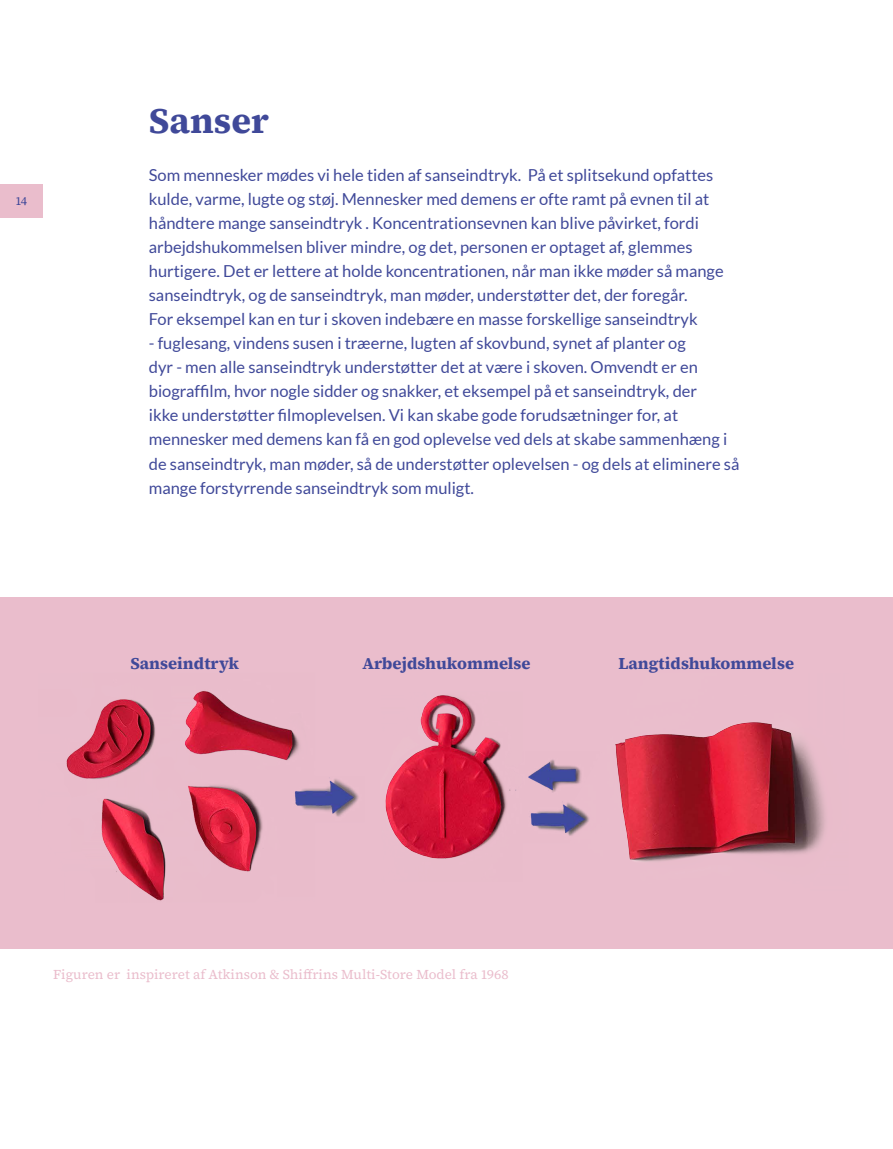
<style>
.page{position:relative;width:893px;height:1149px;background:#fff}
.page>*{position:absolute;margin:0;border:0;box-sizing:border-box;transform-origin:0 0}
.t1{font:700 36px "Source Serif 4";color:#404999}
.t2{font:16.5px/24px "Lato";color:#404999}
.t3{font:700 16.5px "Source Serif 4";color:#404999}
.t4{font:13.5px "Source Serif 4";color:#eabdcc}
.t5{font:12px "Source Serif 4";color:#404999}
</style>
<div class="page">
<div style="left:0;top:597px;width:893px;height:351px;background:#eabdcc"></div>
<div style="left:0;top:184px;width:43px;height:33px;background:#eabdcc"></div>
<img style="left:66px;top:691px;width:760px;height:210px">
<p class="t5" style="left:16px;top:193px;width:13px">14</p>
<h1 class="t1" style="left:149px;top:97px;width:122px">Sanser</h1>
<p class="t2" style="left:149px;top:163px;width:576px">Som mennesker mødes vi hele tiden af sanseindtryk. På et splitsekund opfattes kulde, varme, lugte og støj. Mennesker med demens er ofte ramt på evnen til at håndtere mange sanseindtryk . Koncentrationsevnen kan blive påvirket, fordi arbejdshukommelsen bliver mindre, og det, personen er optaget af, glemmes hurtigere. Det er lettere at holde koncentrationen, når man ikke møder så mange sanseindtryk, og de sanseindtryk, man møder, understøtter det, der foregår.<br>For eksempel kan en tur i skoven indebære en masse forskellige sanseindtryk</p>
<p class="t2" style="left:149px;top:331px;width:592px">- fuglesang, vindens susen i træerne, lugten af skovbund, synet af planter og<br>dyr - men alle sanseindtryk understøtter det at være i skoven. Omvendt er en biograffilm, hvor nogle sidder og snakker, et eksempel på et sanseindtryk, der<br>ikke understøtter filmoplevelsen. Vi kan skabe gode forudsætninger for, at mennesker med demens kan få en god oplevelse ved dels at skabe sammenhæng i de sanseindtryk, man møder, så de understøtter oplevelsen - og dels at eliminere så mange forstyrrende sanseindtryk som muligt.</p>
<p class="t3" style="left:130px;top:652px;width:110px">Sanseindtryk</p>
<p class="t3" style="left:362px;top:652px;width:170px">Arbejdshukommelse</p>
<p class="t3" style="left:618px;top:652px;width:177px">Langtidshukommelse</p>
<p class="t4" style="left:53px;top:965px;width:457px">Figuren er inspireret af Atkinson &amp; Shiffrins Multi-Store Model fra 1968</p>
</div>
